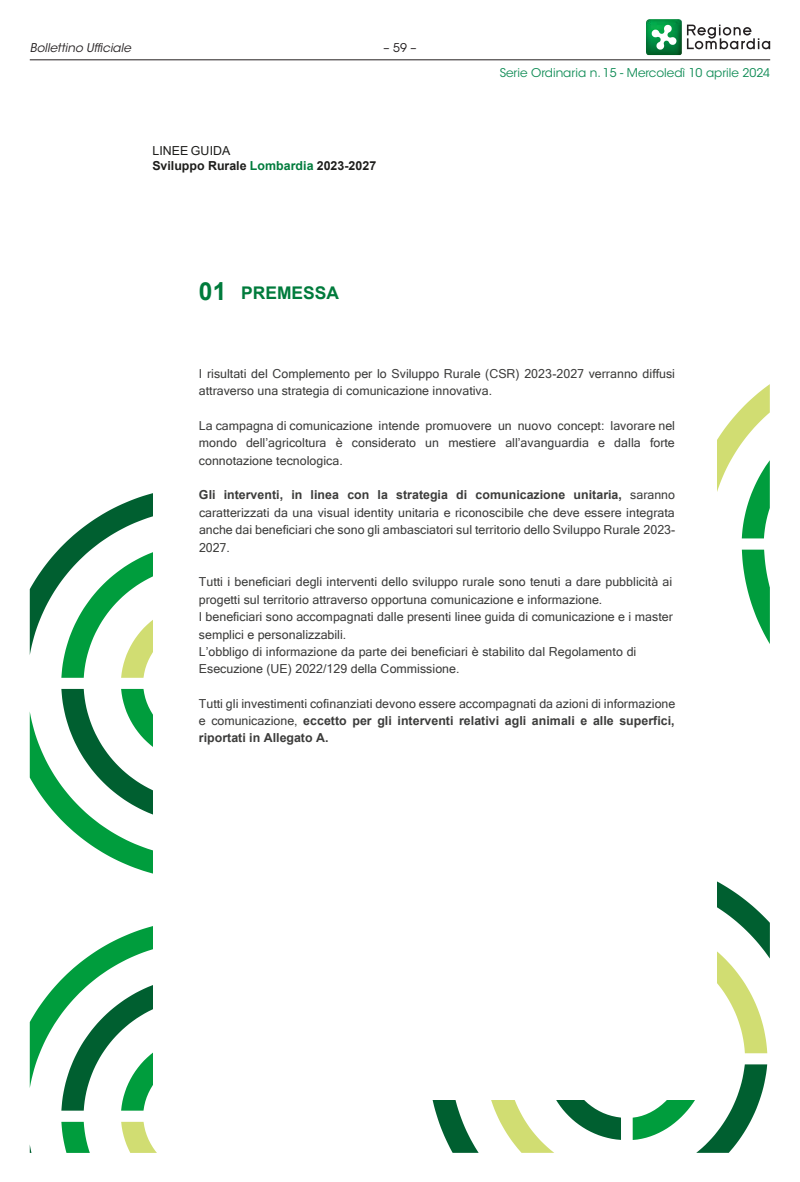
<style>
.page{position:relative;width:800px;height:1182px;background:#fff}
.page>*{position:absolute;margin:0;border:0;box-sizing:border-box;transform-origin:0 0}
.t1{font:700 17.4px "Arial";color:#007b3c}
.t2{font:12.3px/17.4px "Microsoft Sans Serif";color:#3c3c3b;text-align:justify}
.t3{font:700 12.3px/14.9px "Arial";color:#1d1d1b}
.t4{font:12px "ITC Avant Garde Std";color:#108c56}
.t5{font:italic 12px "ITC Avant Garde Std";color:#231f20}
.t6{font:12px "ITC Avant Garde Std";color:#231f20}
.s1{font-weight:400}
.s2{color:#007b3c}
.s3{font-size:24.9px}
.s4{font-family:"Arial";font-weight:700}
</style>
<div class="page">
<svg style="left:686px;top:25px;width:84px;height:24px"></svg>
<img style="left:646px;top:19px;width:35px;height:36px">
<svg style="left:651px;top:24px;width:25px;height:26px"></svg>
<hr style="left:30px;top:59px;width:740px;height:1px;background:#231f20">
<svg style="left:30px;top:493px;width:123px;height:184px"></svg>
<svg style="left:717px;top:385px;width:52px;height:153px"></svg>
<svg style="left:30px;top:688px;width:123px;height:186px"></svg>
<svg style="left:717px;top:881px;width:52px;height:172px"></svg>
<svg style="left:741px;top:549px;width:28px;height:94px"></svg>
<svg style="left:697px;top:1064px;width:70px;height:88px"></svg>
<svg style="left:30px;top:926px;width:678px;height:213px"></svg>
<svg style="left:61px;top:975px;width:137px;height:135px"></svg>
<svg style="left:428px;top:1099px;width:50px;height:53px"></svg>
<svg style="left:484px;top:1099px;width:137px;height:53px"></svg>
<div style="left:153px;top:230px;width:563px;height:869px;background:#fff"></div>
<svg style="left:61px;top:1121px;width:29px;height:31px"></svg>
<svg style="left:121px;top:1121px;width:36px;height:31px"></svg>
<p class="t5" style="left:30px;top:40px;width:103px">Bollettino Ufficiale</p>
<p class="t6" style="left:383px;top:40px;width:34px">– 59 –</p>
<p class="t3" style="left:152px;top:143px;width:225px"><span class="s1">LINEE GUIDA<br></span>Sviluppo Rurale <span class="s2">Lombardia</span> 2023-2027</p>
<p class="t4" style="left:499px;top:65px;width:272px">Serie Ordinaria n. 15 - Mercoledì 10 aprile 2024</p>
<p class="t1" style="left:199px;top:281px;width:142px"><span class="s3">01</span> PREMESSA</p>
<p class="t2" style="left:199px;top:364px;width:477px">I risultati del Complemento per lo Sviluppo Rurale (CSR) 2023-2027 verranno diffusi attraverso una strategia di comunicazione innovativa.</p>
<p class="t2" style="left:199px;top:416px;width:477px">La campagna di comunicazione intende promuovere un nuovo concept: lavorare nel mondo dell’agricoltura è considerato un mestiere all’avanguardia e dalla forte connotazione tecnologica.</p>
<p class="t2" style="left:199px;top:485px;width:477px"><span class="s4">Gli interventi, in linea con la strategia di comunicazione unitaria,</span> saranno caratterizzati da una visual identity unitaria e riconoscibile che deve essere integrata anche dai beneficiari che sono gli ambasciatori sul territorio dello Sviluppo Rurale 2023- 2027.</p>
<p class="t2" style="left:199px;top:573px;width:475px;text-align:left">Tutti i beneficiari degli interventi dello sviluppo rurale sono tenuti a dare pubblicità ai progetti sul territorio attraverso opportuna comunicazione e informazione.<br>I beneficiari sono accompagnati dalle presenti linee guida di comunicazione e i master semplici e personalizzabili.<br>L’obbligo di informazione da parte dei beneficiari è stabilito dal Regolamento di Esecuzione (UE) 2022/129 della Commissione.</p>
<p class="t2" style="left:199px;top:694px;width:477px">Tutti gli investimenti cofinanziati devono essere accompagnati da azioni di informazione e comunicazione, <span class="s4">eccetto per gli interventi relativi agli animali e alle superfici, riportati in Allegato A.</span></p>
</div>
